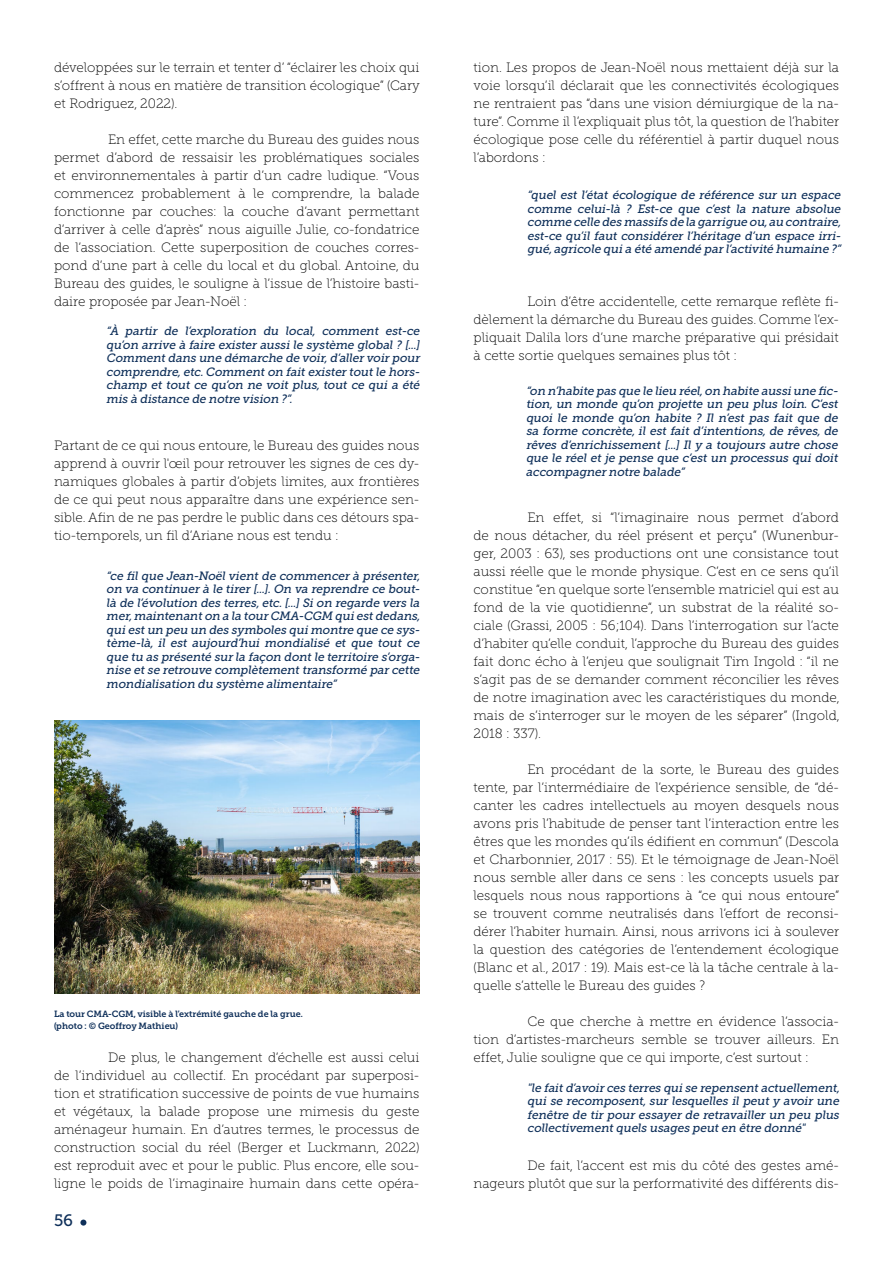
<style>
.page{position:relative;width:893px;height:1263px;background:#fff}
.page>*{position:absolute;margin:0;border:0;box-sizing:border-box;transform-origin:0 0}
.t1{font:16.5px "Museo Slab 500";color:#0f305a}
.t2{font:13.5px/18px "Museo Slab Rounded 100";color:#000;text-align:justify}
.t3{font:italic 12px/13.5px "Museo Slab Rounded 500";color:#0f305a;text-align:justify}
.t4{font:9px/12px "Museo Slab Rounded 700";color:#0f305a}
</style>
<div class="page">
<svg style="left:80px;top:1219px;width:6px;height:6px"></svg>
<img style="left:54px;top:720px;width:365px;height:274px">
<p class="t2" style="left:54px;top:59px;width:367px">développées sur le terrain et tenter d’ “éclairer les choix qui s’offrent à nous en matière de transition écologique” (Cary et Rodriguez, 2022).</p>
<p class="t2" style="left:54px;top:131px;width:367px;text-indent:54px">En effet, cette marche du Bureau des guides nous permet d’abord de ressaisir les problématiques sociales et environnementales à partir d’un cadre ludique. “Vous commencez probablement à le comprendre, la balade fonctionne par couches: la couche d’avant permettant d’arriver à celle d’après” nous aiguille Julie, co-fondatrice de l’association. Cette superposition de couches corres&shy;pond d’une part à celle du local et du global. Antoine, du Bureau des guides, le souligne à l’issue de l’histoire basti&shy;daire proposée par Jean-Noël :</p>
<p class="t3" style="left:106px;top:325px;width:317px">“À partir de l’exploration du local, comment est-ce qu’on arrive à faire exister aussi le système global ? [...] Commentdans une démarche de voir,d’allervoirpour comprendre,etc.Commenton faitexistertoutle hors&shy;champ et tout ce qu’on ne voit plus, tout ce qui a été mis à distance de notre vision ?”.</p>
<p class="t2" style="left:54px;top:437px;width:367px">Partant de ce qui nous entoure, le Bureau des guides nous apprend à ouvrir l'œil pour retrouver les signes de ces dy&shy;namiques globales à partir d’objets limites, aux frontières de ce qui peut nous apparaître dans une expérience sen&shy;sible. Afin de ne pas perdre le public dans ces détours spa&shy;tio-temporels, un fil d’Ariane nous est tendu :</p>
<p class="t3" style="left:106px;top:569px;width:317px">“ce fil que Jean-Noël vient de commencer à présenter, on va continuerà le tirer[...].On va reprendre ce bout&shy;là de l’évolution des terres,etc.[...] Si on regarde vers la mer,maintenanton a la tourCMA-CGM quiestdedans, quiestun peu un des symboles quimontre que ce sys&shy;tème-là, il est auj ourd’hui mondialisé et que tout ce que tu as présenté surla façon dontle territoire s’orga&shy;nise etse retrouve complètementtransformé parcette mondialisation du système alimentaire”</p>
<p class="t4" style="left:54px;top:1007px;width:250px">La tour CMA-CGM, visible à l’extrémité gauche de la grue. (photo : © Geoffroy Mathieu)</p>
<p class="t2" style="left:54px;top:1049px;width:367px;text-indent:54px">De plus, le changement d’échelle est aussi celui de l’individuel au collectif. En procédant par superposi&shy;tion et stratification successive de points de vue humains et végétaux, la balade propose une mimesis du geste aménageur humain. En d’autres termes, le processus de construction social du réel (Berger et Luckmann, 2022) est reproduit avec et pour le public. Plus encore, elle sou&shy;ligne le poids de l’imaginaire humain dans cette opéra-</p>
<p class="t1" style="left:54px;top:1211px;width:21px">56</p>
<p class="t2" style="left:473px;top:58px;width:367px">tion. Les propos de Jean-Noël nous mettaient déjà sur la voie lorsqu’il déclarait que les connectivités écologiques ne rentraient pas “dans une vision démiurgique de la na&shy;ture”. Comme il l’expliquait plus tôt, la question de l’habiter écologique pose celle du référentiel à partir duquel nous l’abordons :</p>
<p class="t3" style="left:527px;top:189px;width:317px">“quel est l’état écologique de référence sur un espace comme celui-là ? Est-ce que c’est la nature absolue comme celle des massifs de la garrigue ou,au contraire, est-ce qu’il faut considérer l’héritage d’un espace irri&shy;gué,agricole quia été amendé parl’activité humaine ?”</p>
<p class="t2" style="left:473px;top:293px;width:367px;text-indent:54px">Loin d’être accidentelle, cette remarque reflète fi&shy;dèlement la démarche du Bureau des guides. Comme l’ex&shy;pliquait Dalila lors d’une marche préparative qui présidait à cette sortie quelques semaines plus tôt :</p>
<p class="t3" style="left:526px;top:384px;width:316px">“on n’habite pas que le lieu réel,on habite aussiune fic&shy;tion, un monde qu’on projette un peu plus loin. C’est quoi le monde qu’on habite ? Il n’est pas fait que de sa forme concrète, il est fait d’intentions, de rêves, de rêves d’enrichissement [...] Il y a toujours autre chose que le réel et je pense que c’est un processus qui doit accompagnernotre balade”</p>
<p class="t2" style="left:473px;top:509px;width:367px;text-indent:54px">En effet, si “l’imaginaire nous permet d’abord de nous détacher, du réel présent et perçu” (Wunenbur&shy;ger, 2003 : 63), ses productions ont une consistance tout aussi réelle que le monde physique. C’est en ce sens qu’il constitue “en quelque sorte l’ensemble matriciel qui est au fond de la vie quotidienne“, un substrat de la réalité so&shy;ciale (Grassi, 2005 : 56;104). Dans l’interrogation sur l’acte d’habiter qu’elle conduit, l’approche du Bureau des guides fait donc écho à l’enjeu que soulignait Tim Ingold : “il ne s’agit pas de se demander comment réconcilier les rêves de notre imagination avec les caractéristiques du monde, mais de s’interroger sur le moyen de les séparer” (Ingold, 2018 : 337).</p>
<p class="t2" style="left:473px;top:760px;width:367px;text-indent:54px">En procédant de la sorte, le Bureau des guides tente, par l’intermédiaire de l’expérience sensible, de “dé&shy;canter les cadres intellectuels au moyen desquels nous avons pris l’habitude de penser tant l’interaction entre les êtres que les mondes qu’ils édifient en commun” (Descola et Charbonnier, 2017 : 55). Et le témoignage de Jean-Noël nous semble aller dans ce sens : les concepts usuels par lesquels nous nous rapportions à “ce qui nous entoure” se trouvent comme neutralisés dans l’effort de reconsi&shy;dérer l’habiter humain. Ainsi, nous arrivons ici à soulever la question des catégories de l’entendement écologique (Blanc et al., 2017 : 19). Mais est-ce là la tâche centrale à la&shy;quelle s’attelle le Bureau des guides ?</p>
<p class="t2" style="left:473px;top:1012px;width:367px;text-indent:54px">Ce que cherche à mettre en évidence l’associa&shy;tion d’artistes-marcheurs semble se trouver ailleurs. En effet, Julie souligne que ce qui importe, c’est surtout :</p>
<p class="t3" style="left:527px;top:1081px;width:316px">"le faitd’avoirces terres quise repensentactuellement, qui se recomposent, sur lesquelles il peut y avoir une fenêtre de tir pour essayer de retravailler un peu plus collectivementquels usages peuten être donné"</p>
<p class="t2" style="left:473px;top:1157px;width:367px;text-align:right">De fait, l’accent est mis du côté des gestes amé&shy;nageurs plutôt que sur la performativité des différents dis-</p>
</div>
